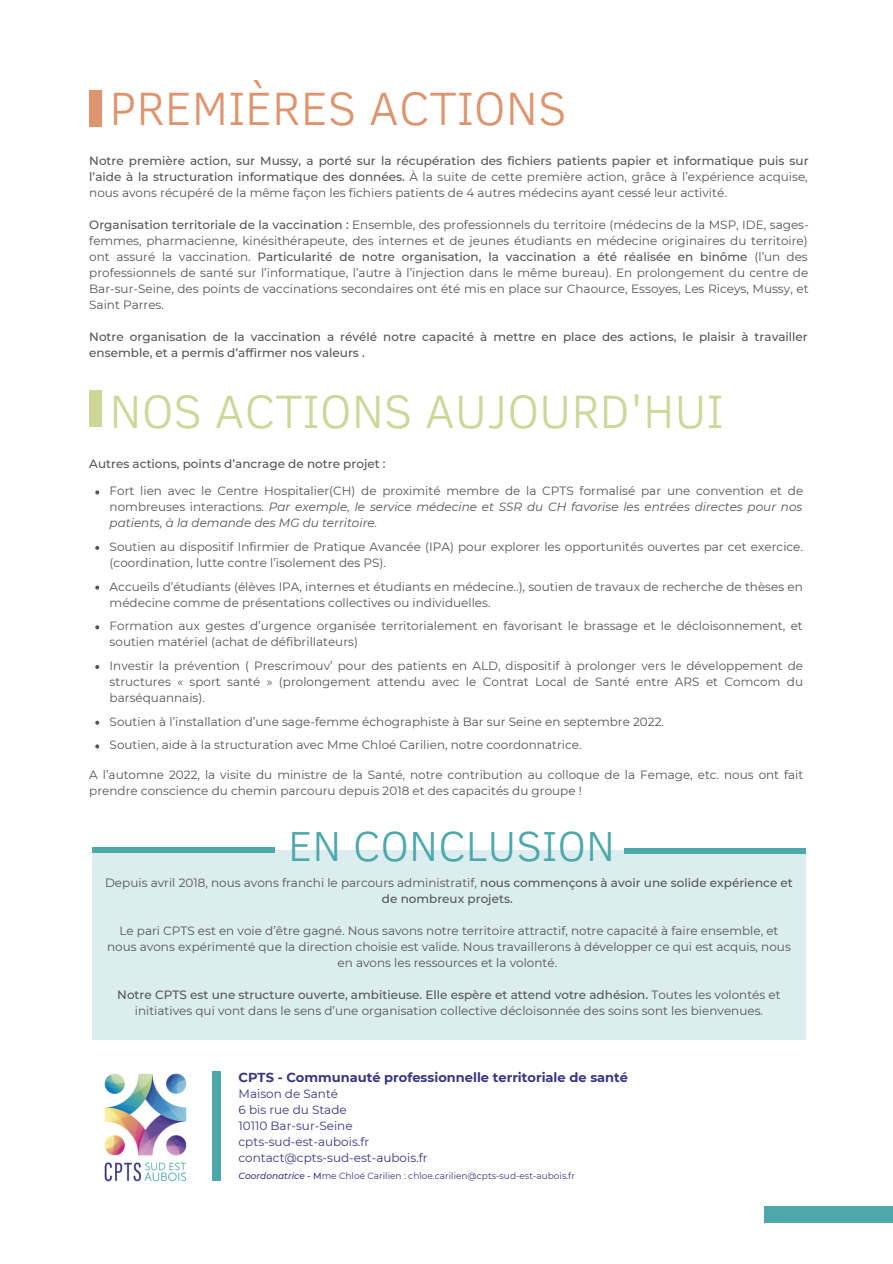
<style>
.page{position:relative;width:893px;height:1264px;background:#fff}
.page>*{position:absolute;margin:0;border:0;box-sizing:border-box;transform-origin:0 0}
.t1{font:300 48px "Clear Sans";color:#ced698}
.t2{font:300 48px "Clear Sans";color:#dd9570}
.t3{font:300 43.05px "Clear Sans";color:#4da8ac}
.t4{font:700 13.05px "Montserrat";color:#393683}
.t5{font:12px/16px "Montserrat";color:#545454;text-align:justify}
.t6{font:500 12px/16px "Montserrat";color:#545454}
.t7{font:12px "Montserrat";color:#393683}
.t8{font:9px "Montserrat";color:#393683}
.s1{font-weight:500}
.s2{font-style:italic}
.s3{font-weight:400}
.s4{font-weight:500;font-style:italic}
</style>
<div class="page">
<div style="left:92px;top:850px;width:713px;height:189px;background:#dbedee"></div>
<div style="left:92px;top:847px;width:182px;height:5px;background:#4da8ac"></div>
<div style="left:763px;top:1205px;width:129px;height:17px;background:#4da8ac"></div>
<div style="left:624px;top:848px;width:181px;height:6px;background:#4da8ac"></div>
<div style="left:89px;top:90px;width:12px;height:37px;background:#dd9570"></div>
<div style="left:89px;top:391px;width:12px;height:36px;background:#ced698"></div>
<img style="left:104px;top:1073px;width:83px;height:109px">
<div style="left:212px;top:1071px;width:8px;height:110px;background:#4da8ac"></div>
<svg style="left:95px;top:490px;width:4px;height:4px"></svg>
<svg style="left:95px;top:546px;width:4px;height:4px"></svg>
<svg style="left:95px;top:585px;width:4px;height:4px"></svg>
<svg style="left:95px;top:625px;width:4px;height:4px"></svg>
<svg style="left:95px;top:665px;width:4px;height:4px"></svg>
<svg style="left:95px;top:720px;width:4px;height:4px"></svg>
<svg style="left:95px;top:744px;width:4px;height:4px"></svg>
<p class="t2" style="left:109px;top:73px;width:458px">PREMIÈRES ACTIONS</p>
<p class="t5" style="left:89px;top:152px;width:720px"><span class="s1">Notre première action, sur Mussy, a porté sur la récupération des fichiers patients papier et informatique puis sur l’aide à la structuration informatique des données.</span> À la suite de cette première action, grâce à l’expérience acquise, nous avons récupéré de la même façon les fichiers patients de 4 autres médecins ayant cessé leur activité.</p>
<p class="t5" style="left:89px;top:216px;width:720px"><span class="s1">Organisation territoriale de la vaccination :</span> Ensemble, des professionnels du territoire (médecins de la MSP, IDE, sages&shy;femmes, pharmacienne, kinésithérapeute, des internes et de jeunes étudiants en médecine originaires du territoire) ont assuré la vaccination. <span class="s1">Particularité de notre organisation, la vaccination a été réalisée en binôme</span> (l’un des professionnels de santé sur l’informatique, l’autre à l’injection dans le même bureau). En prolongement du centre de Bar-sur-Seine, des points de vaccinations secondaires ont été mis en place sur Chaource, Essoyes, Les Riceys, Mussy, et Saint Parres.</p>
<p class="t6" style="left:89px;top:328px;width:720px">Notre organisation de la vaccination a révélé notre capacité à mettre en place des actions, le plaisir à travailler ensemble, et a permis d’affirmer nos valeurs .</p>
<p class="t1" style="left:109px;top:376px;width:615px">NOS ACTIONS AUJOURD'HUI</p>
<p class="t6" style="left:89px;top:455px;width:298px">Autres actions, points d’ancrage de notre projet :</p>
<p class="t5" style="left:110px;top:483px;width:695px">Fort lien avec le Centre Hospitalier(CH) de proximité membre de la CPTS formalisé par une convention et de nombreuses interactions. <span class="s2">Par exemple, le service médecine et SSR du CH favorise les entrées directes pour nos patients, à la demande des MG du territoire.</span></p>
<p class="t5" style="left:110px;top:538px;width:695px">Soutien au dispositif Infirmier de Pratique Avancée (IPA) pour explorer les opportunités ouvertes par cet exercice. (coordination, lutte contre l’isolement des PS).</p>
<p class="t5" style="left:110px;top:578px;width:694px">Accueils d’étudiants (élèves IPA, internes et étudiants en médecine..), soutien de travaux de recherche de thèses en médecine comme de présentations collectives ou individuelles.</p>
<p class="t5" style="left:110px;top:618px;width:694px">Formation aux gestes d’urgence organisée territorialement en favorisant le brassage et le décloisonnement, et soutien matériel (achat de défibrillateurs)</p>
<p class="t5" style="left:110px;top:657px;width:695px">Investir la prévention ( Prescrimouv’ pour des patients en ALD, dispositif à prolonger vers le développement de structures « sport santé » (prolongement attendu avec le Contrat Local de Santé entre ARS et Comcom du barséquannais).</p>
<p class="t5" style="left:110px;top:713px;width:556px">Soutien à l’installation d’une sage-femme échographiste à Bar sur Seine en septembre 2022.</p>
<p class="t5" style="left:110px;top:737px;width:473px">Soutien, aide à la structuration avec Mme Chloé Carilien, notre coordonnatrice.</p>
<p class="t5" style="left:89px;top:766px;width:715px">A l’automne 2022, la visite du ministre de la Santé, notre contribution au colloque de la Femage, etc. nous ont fait prendre conscience du chemin parcouru depuis 2018 et des capacités du groupe !</p>
<p class="t3" style="left:288px;top:814px;width:328px">EN CONCLUSION</p>
<p class="t6" style="left:105px;top:875px;width:689px;text-align:center"><span class="s3">Depuis avril 2018, nous avons franchi le parcours administratif,</span> nous commençons à avoir une solide expérience et de nombreux projets.</p>
<p class="t5" style="left:107px;top:923px;width:685px;text-align:center">Le pari CPTS est en voie d’être gagné. Nous savons notre territoire attractif, notre capacité à faire ensemble, et nous avons expérimenté que la direction choisie est valide. Nous travaillerons à développer ce qui est acquis, nous en avons les ressources et la volonté.</p>
<p class="t5" style="left:117px;top:987px;width:664px;text-align:center"><span class="s1">Notre CPTS est une structure ouverte, ambitieuse. Elle espère et attend votre adhésion.</span> Toutes les volontés et initiatives qui vont dans le sens d’une organisation collective décloisonnée des soins sont les bienvenues.</p>
<p class="t4" style="left:238px;top:1069px;width:391px">CPTS - Communauté professionnelle territoriale de santé</p>
<p class="t7" style="left:238px;top:1086px;width:101px">Maison de Santé</p>
<p class="t7" style="left:238px;top:1102px;width:110px">6 bis rue du Stade</p>
<p class="t7" style="left:238px;top:1118px;width:116px">10110 Bar-sur-Seine</p>
<p class="t7" style="left:238px;top:1134px;width:132px">cpts-sud-est-aubois.fr</p>
<p class="t7" style="left:238px;top:1150px;width:191px">contact@cpts-sud-est-aubois.fr</p>
<p class="t8" style="left:238px;top:1169px;width:338px"><span class="s4">Coordonatrice -</span> <span class="s1">M</span>me Chloé Carilien : chloe.carilien@cpts-sud-est-aubois.fr</p>
</div>
